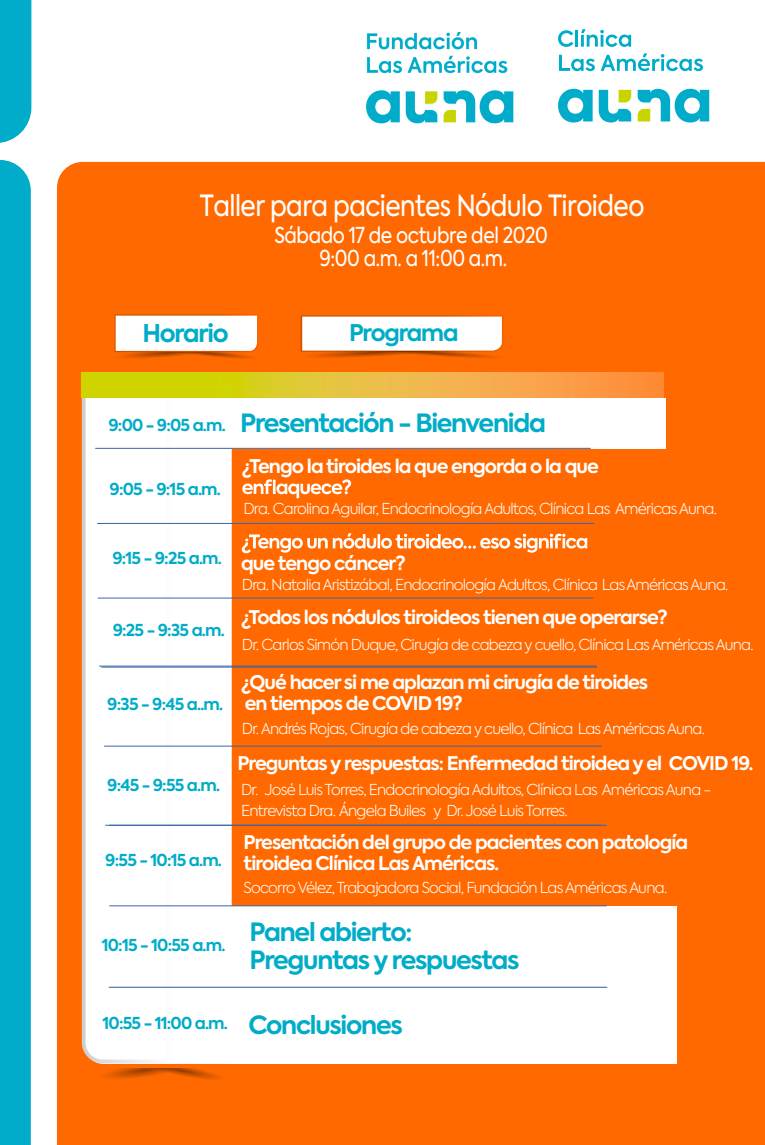
<style>
.page{position:relative;width:765px;height:1145px;background:#fff}
.page>*{position:absolute;margin:0;border:0;box-sizing:border-box;transform-origin:0 0}
.t1{font:29.12px "Axiforma";letter-spacing:-.02em;color:#fff;scale:.86 1}
.t2{font:700 25px "Axiforma";letter-spacing:-.05em;color:#00acc8}
.t3{font:700 24.25px "Axiforma";letter-spacing:-.05em;color:#00acc8}
.t4{font:700 22.88px "Axiforma";letter-spacing:-.05em;color:#00acc8}
.t5{font:21.75px/23.5px "Axiforma";letter-spacing:-.02em;color:#fff;text-align:center;scale:.86 1}
.t6{font:700 18.75px/21.2px "Axiforma";letter-spacing:-.05em;color:#fff}
.t7{font:700 16.38px "Axiforma";letter-spacing:-.05em;color:#00acc8}
.t8{font:300 15px/21.2px "Axiforma";letter-spacing:-.05em;color:#fff}
.s1{font-size:25px}
</style>
<div class="page">
<div style="left:57px;top:162px;width:708px;height:983px;background:#ff6900"></div>
<div style="left:0;top:0;width:31px;height:1145px;background:#00acc9"></div>
<svg style="left:85px;top:398px;width:147px;height:666px"></svg>
<svg style="left:82px;top:398px;width:89px;height:665px"></svg>
<div style="left:228px;top:906px;width:449px;height:158px;background:#fff"></div>
<svg style="left:113px;top:314px;width:148px;height:46px"></svg>
<svg style="left:298px;top:315px;width:209px;height:44px"></svg>
<hr style="left:109px;top:987px;width:498px;height:1px;background:#3c65a9">
<hr style="left:109px;top:825px;width:498px;height:1px;background:#3c65a9">
<hr style="left:97px;top:523px;width:497px;height:1px;background:#3c65a9">
<svg style="left:242px;top:479px;width:109px;height:19px"></svg>
<svg style="left:98px;top:1069px;width:128px;height:11px"></svg>
<div style="left:231px;top:398px;width:435px;height:50px;background:#fff"></div>
<svg style="left:242px;top:533px;width:345px;height:20px"></svg>
<svg style="left:81px;top:372px;width:582px;height:26px;background:#e7ba2f"></svg>
<hr style="left:95px;top:448px;width:496px;height:1px;background:#3c65a9">
<hr style="left:105px;top:825px;width:496px;height:1px;background:#3c65a9">
<hr style="left:101px;top:667px;width:496px;height:1px;background:#3c65a9">
<hr style="left:98px;top:598px;width:495px;height:1px;background:#3c65a9">
<hr style="left:104px;top:746px;width:498px;height:1px;background:#3c65a9">
<hr style="left:109px;top:905px;width:498px;height:1px;background:#3c65a9">
<svg style="left:558px;top:89px;width:35px;height:34px"></svg>
<svg style="left:599px;top:89px;width:110px;height:34px"></svg>
<svg style="left:558px;top:30px;width:15px;height:17px"></svg>
<hr style="left:575px;top:30px;width:3px;height:17px;background:#00acc9">
<svg style="left:581px;top:29px;width:50px;height:18px"></svg>
<svg style="left:559px;top:55px;width:36px;height:16px"></svg>
<svg style="left:601px;top:53px;width:102px;height:18px"></svg>
<hr style="left:99px;top:666px;width:498px;height:1px;background:#3c65a9">
<img style="left:366px;top:32px;width:148px;height:92px">
<h1 class="t1" style="left:200px;top:186px;width:518px">Taller para pacientes Nódulo Tiroideo</h1>
<h3 class="t5" style="left:274px;top:223px;width:319px">Sábado 17 de octubre del 2020<br>9:00 a.m. a 11:00 a.m.</h3>
<h3 class="t3" style="left:143px;top:316px;width:88px">Horario</h3>
<h3 class="t4" style="left:349px;top:317px;width:111px">Programa</h3>
<p class="t7" style="left:108px;top:413px;width:119px">9:00 - 9:05 a.m.</p>
<p class="t7" style="left:110px;top:478px;width:113px">9:05 - 9:15 a.m.</p>
<p class="t7" style="left:112px;top:546px;width:111px">9:15 - 9:25 a.m.</p>
<p class="t7" style="left:113px;top:619px;width:114px">9:25 - 9:35 a.m.</p>
<p class="t7" style="left:107px;top:693px;width:117px">9:35 - 9:45 a..m.</p>
<p class="t7" style="left:107px;top:774px;width:114px">9:45 - 9:55 a.m.</p>
<p class="t7" style="left:105px;top:849px;width:118px">9:55 - 10:15 a.m.</p>
<h2 class="t2" style="left:240px;top:406px;width:307px">Presentación - Bienvenida</h2>
<p class="t6" style="left:242px;top:456px;width:359px">¿Tengo la tiroides la que engorda o la que</p>
<p class="t8" style="left:243px;top:498px;width:475px">Dra. Carolina Aguilar, Endocrinología Adultos, Clínica Las Américas Auna.</p>
<p class="t6" style="left:241px;top:552px;width:166px">que tengo cáncer?</p>
<p class="t8" style="left:242px;top:574px;width:488px">Dra. Natalia Aristizábal, Endocrinología Adultos, Clínica LasAméricas Auna.</p>
<p class="t6" style="left:241px;top:607px;width:428px">¿Todos los nódulos tiroideos tienen que operarse?</p>
<p class="t8" style="left:242px;top:634px;width:513px">Dr. Carlos Simón Duque, Cirugía de cabeza y cuello, Clínica Las Américas Auna.</p>
<p class="t6" style="left:241px;top:672px;width:409px">¿Qué hacer si me aplazan mi cirugía de tiroides en tiempos de COVID 19?</p>
<p class="t8" style="left:242px;top:717px;width:465px">Dr. Andrés Rojas, Cirugía de cabeza y cuello, Clínica Las Américas Auna.</p>
<p class="t6" style="left:237px;top:753px;width:518px">Preguntas y respuestas: Enfermedad tiroidea y el COVID 19.</p>
<p class="t8" style="left:241px;top:779px;width:472px">Dr. José Luis Torres, Endocrinología Adultos, Clínica Las Américas Auna -<br>Entrevista Dra. Ángela Builes y Dr. José Luis Torres.</p>
<p class="t6" style="left:244px;top:831px;width:446px">Presentación del grupo de pacientes con patología tiroidea Clínica Las Américas.</p>
<p class="t8" style="left:244px;top:877px;width:425px">Socorro Vélez, Trabajadora Social, Fundación Las Américas Auna.</p>
<p class="t7" style="left:102px;top:933px;width:312px">10:15 - 10:55 a.m. <sup>Panel</sup> <sup>abierto:</sup></p>
<h2 class="t2" style="left:250px;top:943px;width:271px">Preguntas y respuestas</h2>
<p class="t7" style="left:103px;top:1011px;width:302px">10:55 - 11:00 a.m. <span class="s1">Conclusiones</span></p>
</div>
